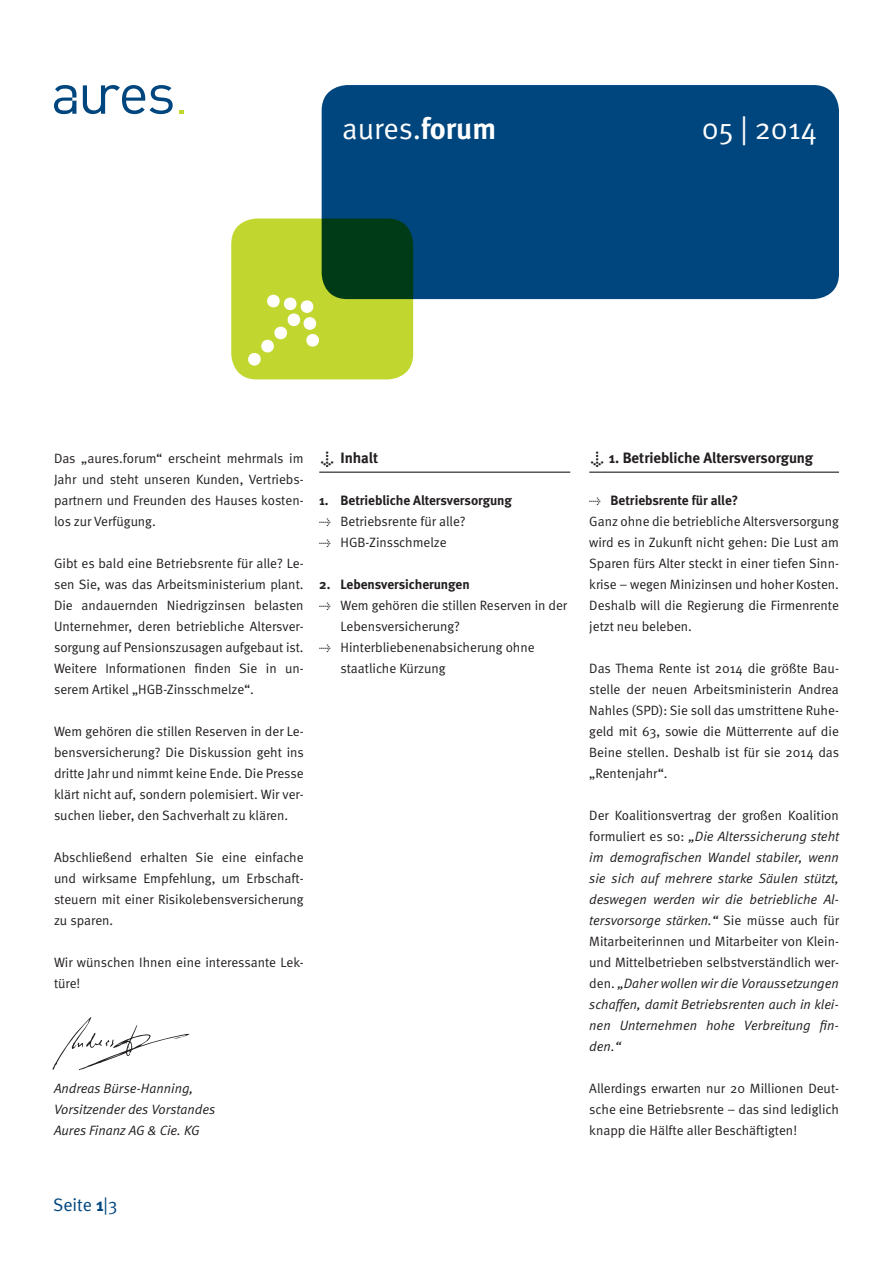
<style>
.page{position:relative;width:893px;height:1263px;background:#fff}
.page>*{position:absolute;margin:0;border:0;box-sizing:border-box;transform-origin:0 0}
.t1{font:75px "Meta Bold Expert";color:#fff}
.t2{font:30px "Meta Normal";color:#fff}
.t3{font:18px "Meta Normal";color:#00467e}
.t4{font:700 15px "Meta";color:#231f20}
.t5{font:13.5px/21px "Meta Normal";color:#231f20;text-align:justify}
.t6{font:italic 13.5px/21px "Meta Normal";color:#231f20}
.t7{font:700 13.5px "Meta";letter-spacing:-.005em;color:#231f20}
.s1{font-family:"Meta";font-weight:700}
.s2{font-family:"Meta Bold Expert";font-weight:400;font-size:13.5px}
.s3{font-family:"Meta Normal Expert"}
.s4{font-family:"Meta Normal Expert";font-weight:400}
.s5{font-style:normal}
</style>
<div class="page">
<hr style="left:319px;top:472px;width:251px;height:1px;background:#231f20">
<svg style="left:52px;top:1017px;width:137px;height:53px"></svg>
<div style="left:322px;top:85px;width:517px;height:214px;background:#00467e;border-radius:26px"></div>
<svg style="left:231px;top:219px;width:182px;height:160px;background:#91b029"></svg>
<hr style="left:589px;top:472px;width:250px;height:1px;background:#231f20">
<svg style="left:180px;top:111px;width:4px;height:3px"></svg>
<svg style="left:83px;top:85px;width:90px;height:29px"></svg>
<svg style="left:54px;top:85px;width:22px;height:29px"></svg>
<h2 class="t2" style="left:342px;top:111px;width:155px">aures.<span class="s1">forum</span></h2>
<h2 class="t2" style="left:702px;top:111px;width:117px">05 | 2014</h2>
<h1 class="t1" style="left:241px;top:277px;width:92px">R</h1>
<p class="t5" style="left:54px;top:448px;width:251px">Das „aures.forum“ erscheint mehrmals im Jahr und steht unseren Kunden, Vertriebs&shy;partnern und Freunden des Hauses kosten&shy;los zur Verfügung.</p>
<p class="t5" style="left:54px;top:553px;width:251px">Gibt es bald eine Betriebsrente für alle? Le&shy;sen Sie, was das Arbeitsministerium plant.<br>Die andauernden Niedrigzinsen belasten Unternehmer, deren betriebliche Altersver&shy;sorgung auf Pensionszusagen aufgebaut ist.<br>Weitere Informationen finden Sie in un&shy;serem Artikel „HGB-Zinsschmelze“.</p>
<p class="t5" style="left:54px;top:721px;width:251px">Wem gehören die stillen Reserven in der Le&shy;bensversicherung? Die Diskussion geht ins dritte Jahr und nimmt keine Ende. Die Presse klärt nicht auf, sondern polemisiert. Wir ver&shy;suchen lieber, den Sachverhalt zu klären.</p>
<p class="t5" style="left:54px;top:847px;width:251px">Abschließend erhalten Sie eine einfache und wirksame Empfehlung, um Erbschaft&shy;steuern mit einer Risikolebensversicherung zu sparen.</p>
<p class="t5" style="left:54px;top:952px;width:251px">Wir wünschen Ihnen eine interessante Lek&shy;türe!</p>
<p class="t4" style="left:319px;top:449px;width:60px"><span class="s2">N</span> Inhalt</p>
<p class="t7" style="left:319px;top:492px;width:194px">1. Betriebliche Altersversorgung</p>
<p class="t5" style="left:319px;top:511px;width:148px"><span class="s3">t</span> Betriebsrente für alle? <span class="s3">t</span> HGB-Zinsschmelze</p>
<p class="t7" style="left:319px;top:576px;width:152px">2. Lebensversicherungen</p>
<p class="t5" style="left:319px;top:595px;width:249px"><span class="s3">t</span> Wem gehören die stillen Reserven in der</p>
<p class="t5" style="left:341px;top:616px;width:121px">Lebensversicherung?</p>
<p class="t5" style="left:319px;top:637px;width:217px"><span class="s3">t</span> Hinterbliebenenabsicherung ohne</p>
<p class="t5" style="left:341px;top:658px;width:107px">staatliche Kürzung</p>
<p class="t6" style="left:54px;top:1078px;width:163px">Andreas Bürse-Hanning,<br>Vorsitzender des Vorstandes<br>Aures Finanz AG &amp; Cie. KG</p>
<p class="t4" style="left:589px;top:449px;width:225px"><span class="s2">N</span> 1. Betriebliche Altersversorgung</p>
<p class="t7" style="left:589px;top:492px;width:150px"><span class="s4">t</span> Betriebsrente für alle?</p>
<p class="t5" style="left:589px;top:511px;width:251px">Ganz ohne die betriebliche Altersversorgung wird es in Zukunft nicht gehen: Die Lust am Sparen fürs Alter steckt in einer tiefen Sinn&shy;krise – wegen Minizinsen und hoher Kosten.<br>Deshalb will die Regierung die Firmenrente jetzt neu beleben.</p>
<p class="t5" style="left:589px;top:658px;width:251px">Das Thema Rente ist 2014 die größte Bau&shy;stelle der neuen Arbeitsministerin Andrea Nahles (SPD): Sie soll das umstrittene Ruhe&shy;geld mit 63, sowie die Mütterrente auf die Beine stellen. Deshalb ist für sie 2014 das „Rentenjahr“.</p>
<p class="t6" style="left:589px;top:805px;width:251px;text-align:justify"><span class="s5">Der Koalitionsvertrag der großen Koalition formuliert es so:</span> „Die Alterssicherung steht im demografischen Wandel stabiler, wenn sie sich auf mehrere starke Säulen stützt, deswegen werden wir die betriebliche Al&shy;tersvorsorge stärken.“ <span class="s5">Sie müsse auch für Mitarbeiterinnen und Mitarbeiter von Klein&shy;und Mittelbetrieben selbstverständlich wer&shy;den.</span> „Daher wollen wir die Voraussetzungen schaffen, damit Betriebsrenten auch in klei&shy;nen Unternehmen hohe Verbreitung fin&shy;den.“</p>
<p class="t5" style="left:589px;top:1078px;width:251px">Allerdings erwarten nur 20 Millionen Deut&shy;sche eine Betriebsrente – das sind lediglich knapp die Hälfte aller Beschäftigten!</p>
<h3 class="t3" style="left:53px;top:1194px;width:66px">Seite <span class="s1">1</span>|3</h3>
</div>
